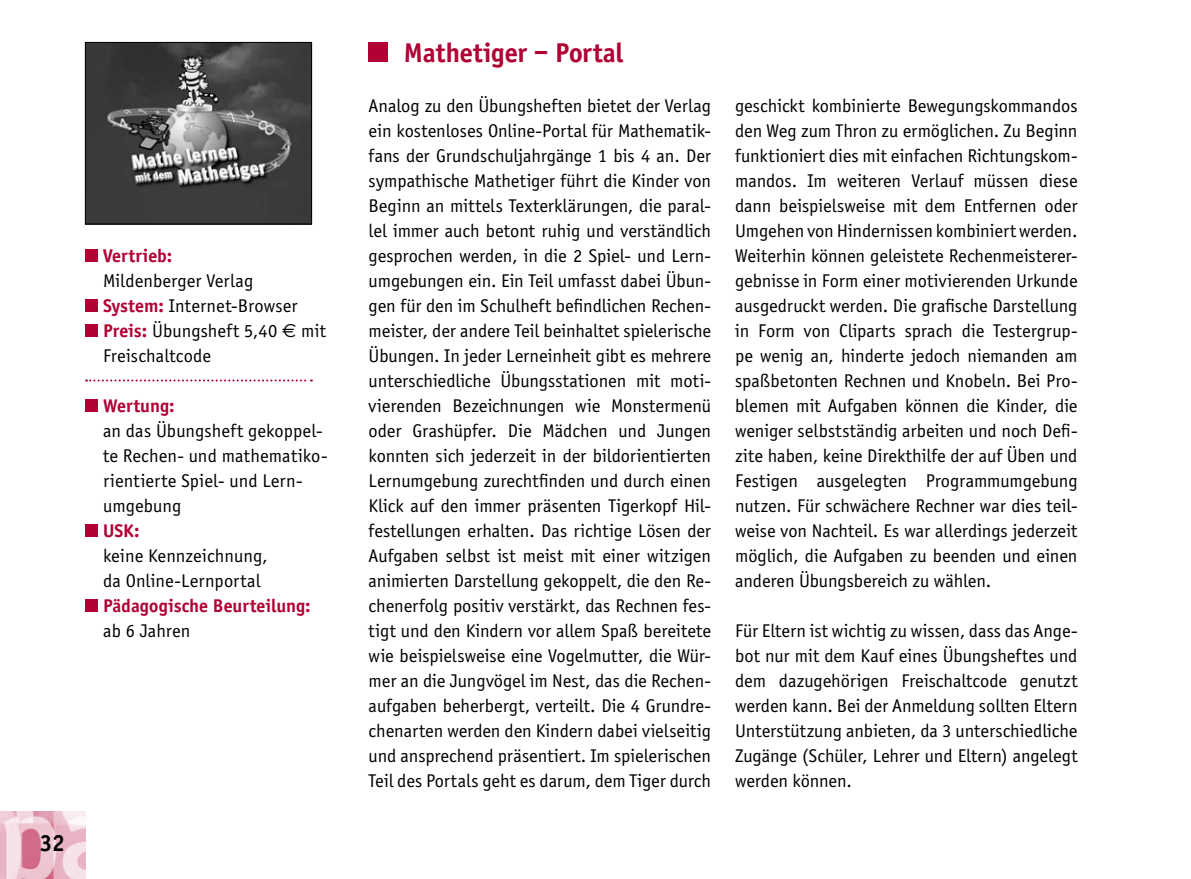
<style>
.page{position:relative;width:1191px;height:879px;background:#fff}
.page>*{position:absolute;margin:0;border:0;box-sizing:border-box;transform-origin:0 0}
.Headline{font:700 28px "Officina Sans";letter-spacing:-.01em;color:#b10034}
.t1{font:700 24px "Officina Sans";color:#000}
.Gestaucht{font:19px/25px "Officina Sans";letter-spacing:-.005em;color:#000;text-align:justify}
.Legende{font:19px/25px "Officina Sans";letter-spacing:.005em;color:#000}
.Legende-2{font:700 19px "Officina Sans";letter-spacing:.005em;color:#b10034}
.s1{font-weight:700;color:#b10034}
.s2{font-family:"Euro Sans"}
</style>
<div class="page">
<img style="left:0;top:812px;width:85px;height:67px">
<div style="left:369px;top:42px;width:19px;height:20px;background:#b10034"></div>
<img style="left:87px;top:44px;width:223px;height:178px">
<div style="left:85px;top:42px;width:227px;height:182px;border:1px solid #000"></div>
<div style="left:85px;top:249px;width:12px;height:13px;background:#b10034"></div>
<div style="left:85px;top:299px;width:12px;height:13px;background:#b10034"></div>
<div style="left:85px;top:324px;width:12px;height:13px;background:#b10034"></div>
<div style="left:85px;top:399px;width:12px;height:13px;background:#b10034"></div>
<div style="left:85px;top:524px;width:12px;height:13px;background:#b10034"></div>
<div style="left:85px;top:599px;width:12px;height:13px;background:#b10034"></div>
<svg style="left:86px;top:379px;width:226px;height:2px"></svg>
<p class="Legende-2" style="left:103px;top:244px;width:71px">Vertrieb:</p>
<p class="Legende" style="left:103px;top:268px;width:152px">Mildenberger Verlag</p>
<p class="Legende" style="left:103px;top:293px;width:196px"><span class="s1">System:</span> Internet-Browser</p>
<p class="Legende" style="left:103px;top:318px;width:225px"><span class="s1">Preis:</span> Übungsheft 5,40 <span class="s2">€</span> mit<br>Freischaltcode</p>
<p class="Legende-2" style="left:103px;top:394px;width:73px">Wertung:</p>
<p class="Legende" style="left:103px;top:418px;width:226px">an das Übungsheft gekoppel&shy;te Rechen- und mathematiko&shy;rientierte Spiel- und Lern&shy;umgebung</p>
<p class="Legende-2" style="left:103px;top:519px;width:38px">USK:</p>
<p class="Legende" style="left:103px;top:543px;width:166px">keine Kennzeichnung, da Online-Lernportal</p>
<p class="Legende-2" style="left:103px;top:594px;width:209px">Pädagogische Beurteilung:</p>
<p class="Legende" style="left:103px;top:618px;width:89px">ab 6 Jahren</p>
<p class="t1" style="left:40px;top:829px;width:27px">32</p>
<p class="Headline" style="left:404px;top:36px;width:221px">Mathetiger – Portal</p>
<p class="Gestaucht" style="left:369px;top:93px;width:344px">Analog zu den Übungsheften bietet der Verlag ein kostenloses Online-Portal für Mathematik&shy;fans der Grundschuljahrgänge 1 bis 4 an. Der sympathische Mathetiger führt die Kinder von Beginn an mittels Texterklärungen, die paral&shy;lel immer auch betont ruhig und verständlich gesprochen werden, in die 2 Spiel- und Lern&shy;umgebungen ein. Ein Teil umfasst dabei Übun&shy;gen für den im Schulheft befindlichen Rechen&shy;meister, der andere Teil beinhaltet spielerische Übungen. In jeder Lerneinheit gibt es mehrere unterschiedliche Übungsstationen mit moti&shy;vierenden Bezeichnungen wie Monstermenü oder Grashüpfer. Die Mädchen und Jungen konnten sich jederzeit in der bildorientierten Lernumgebung zurechtfinden und durch einen Klick auf den immer präsenten Tigerkopf Hil&shy;festellungen erhalten. Das richtige Lösen der Aufgaben selbst ist meist mit einer witzigen animierten Darstellung gekoppelt, die den Re&shy;chenerfolg positiv verstärkt, das Rechnen fes&shy;tigt und den Kindern vor allem Spaß bereitete wie beispielsweise eine Vogelmutter, die Wür&shy;mer an die Jungvögel im Nest, das die Rechen&shy;aufgaben beherbergt, verteilt. Die 4 Grundre&shy;chenarten werden den Kindern dabei vielseitig und ansprechend präsentiert. Im spielerischen Teil des Portals geht es darum, dem Tiger durch</p>
<p class="Gestaucht" style="left:735px;top:93px;width:344px">geschickt kombinierte Bewegungskommandos den Weg zum Thron zu ermöglichen. Zu Beginn funktioniert dies mit einfachen Richtungskom&shy;mandos. Im weiteren Verlauf müssen diese dann beispielsweise mit dem Entfernen oder Umgehen von Hindernissen kombiniert werden.<br>Weiterhin können geleistete Rechenmeisterer&shy;gebnisse in Form einer motivierenden Urkunde ausgedruckt werden. Die grafische Darstellung in Form von Cliparts sprach die Testergrup&shy;pe wenig an, hinderte jedoch niemanden am spaßbetonten Rechnen und Knobeln. Bei Pro&shy;blemen mit Aufgaben können die Kinder, die weniger selbstständig arbeiten und noch Defi&shy;zite haben, keine Direkthilfe der auf Üben und Festigen ausgelegten Programmumgebung nutzen. Für schwächere Rechner war dies teil&shy;weise von Nachteil. Es war allerdings jederzeit möglich, die Aufgaben zu beenden und einen anderen Übungsbereich zu wählen.</p>
<p class="Gestaucht" style="left:735px;top:618px;width:344px">Für Eltern ist wichtig zu wissen, dass das Ange&shy;bot nur mit dem Kauf eines Übungsheftes und dem dazugehörigen Freischaltcode genutzt werden kann. Bei der Anmeldung sollten Eltern Unterstützung anbieten, da 3 unterschiedliche Zugänge (Schüler, Lehrer und Eltern) angelegt werden können.</p>
</div>
